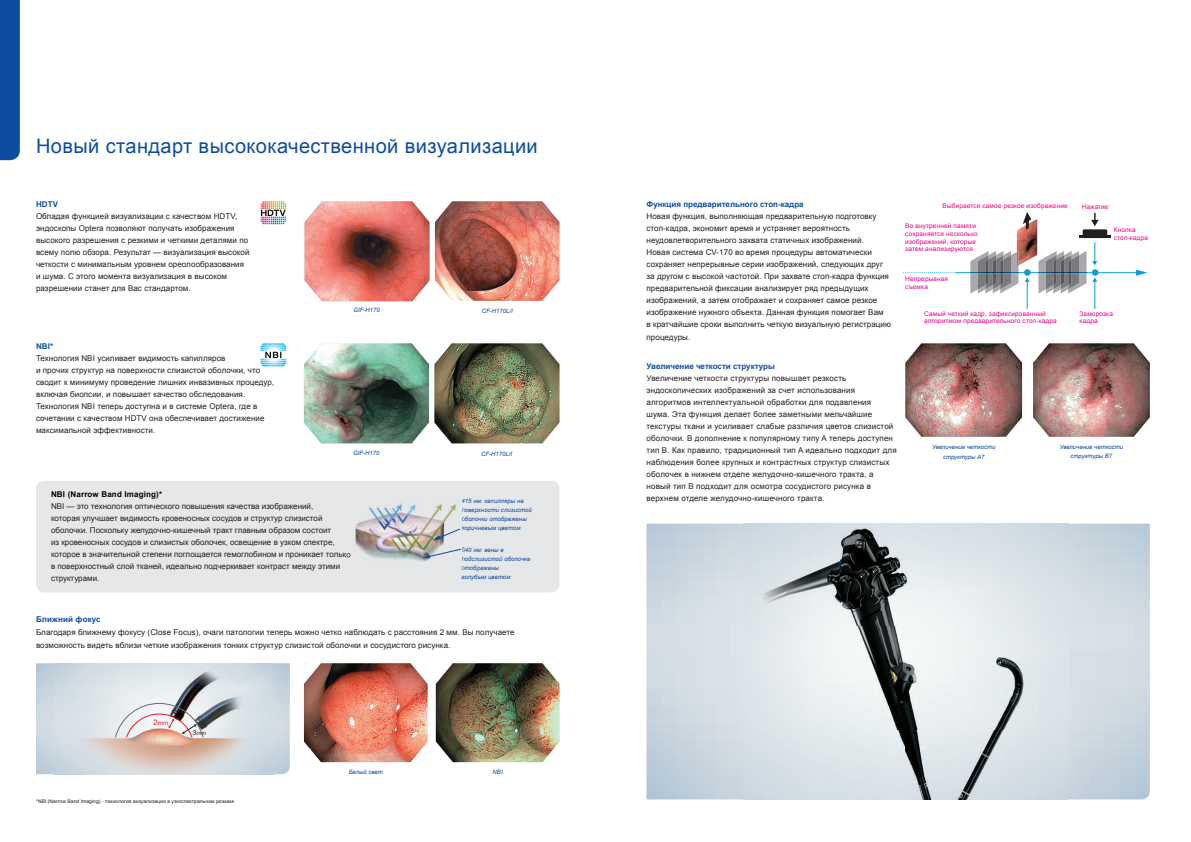
<style>
.page{position:relative;width:1191px;height:842px;background:#fff}
.page>*{position:absolute;margin:0;border:0;box-sizing:border-box;transform-origin:0 0}
.t1{font:20px "Arial";letter-spacing:.02em;color:#0d4da1}
.t2{font:8px/12px "Arial";letter-spacing:.01em;color:#231f20}
.t3{font:700 8px "Arial";color:#0d4da1}
.t4{font:700 8px "Arial";letter-spacing:.02em;color:#000}
.t5{font:700 8px "Arial";letter-spacing:.02em;color:#0d4da1}
.t6{font:6.5px/7.8px "Arial";letter-spacing:.02em;color:#ed028c}
.t7{font:6.2px "Helvetica Neue LT Std";color:#e21931}
.t8{font:italic 6px/9px "Arial";color:#0d4da1;text-align:center}
.t9{font:5.5px "Helvetica Neue LT Std";color:#231f20}
.t10{font:5px "Arial";letter-spacing:.01em;color:#231f20}
.s1{font-size:7.7px}
.s2{font-size:6.8px}
</style>
<div class="page">
<div style="left:0;top:0;width:20px;height:160px;background:#0d4da1"></div>
<svg style="left:261px;top:343px;width:26px;height:23px"></svg>
<img style="left:261px;top:201px;width:25px;height:21px">
<svg style="left:261px;top:210px;width:25px;height:6px"></svg>
<img style="left:304px;top:663px;width:123px;height:99px">
<img style="left:436px;top:663px;width:123px;height:99px">
<svg style="left:36px;top:663px;width:254px;height:111px;background:#d1d3d5"></svg>
<img style="left:304px;top:201px;width:125px;height:100px">
<img style="left:435px;top:201px;width:124px;height:100px">
<img style="left:304px;top:343px;width:125px;height:100px">
<img style="left:434px;top:343px;width:125px;height:100px">
<img style="left:905px;top:343px;width:117px;height:94px">
<img style="left:1033px;top:343px;width:116px;height:94px">
<hr style="left:955px;top:272px;width:184px;height:1px;background:#069edb">
<svg style="left:1136px;top:270px;width:11px;height:6px"></svg>
<svg style="left:903px;top:272px;width:52px;height:1px"></svg>
<svg style="left:1038px;top:251px;width:48px;height:42px;background:#9a9da0"></svg>
<svg style="left:1091px;top:269px;width:7px;height:7px"></svg>
<div style="left:1024px;top:269px;width:6px;height:7px;background:#069edb;border-radius:50%"></div>
<div style="left:1082px;top:229px;width:25px;height:9px;background:#231f20"></div>
<hr style="left:1079px;top:236px;width:31px;height:2px;background:#231f20">
<svg style="left:1092px;top:242px;width:5px;height:23px"></svg>
<svg style="left:1091px;top:213px;width:7px;height:13px"></svg>
<img style="left:1016px;top:219px;width:21px;height:46px">
<svg style="left:970px;top:251px;width:48px;height:42px;background:#9a9c9f"></svg>
<svg style="left:1022px;top:212px;width:9px;height:18px"></svg>
<svg style="left:1024px;top:277px;width:5px;height:32px"></svg>
<svg style="left:1092px;top:277px;width:5px;height:32px"></svg>
<div style="left:36px;top:481px;width:523px;height:111px;background:#e6e7e9;border-radius:9px"></div>
<img style="left:355px;top:504px;width:89px;height:58px">
<svg style="left:346px;top:553px;width:5px;height:5px"></svg>
<svg style="left:423px;top:547px;width:41px;height:23px"></svg>
<svg style="left:434px;top:501px;width:30px;height:40px"></svg>
<svg style="left:646px;top:524px;width:503px;height:275px;background:#cdd8e0"></svg>
<img style="left:743px;top:523px;width:326px;height:276px">
<h1 class="t1" style="left:36px;top:133px;width:503px">Новый стандарт высококачественной визуализации</h1>
<p class="t3" style="left:36px;top:199px;width:24px">HDTV</p>
<p class="t2" style="left:36px;top:210px;width:215px">Обладая функцией визуализации с качеством HDTV, эндоскопы Optera позволяют получать изображения высокого разрешения с резкими и четкими деталями по всему полю обзора. Результат — визуализация высокой четкости с минимальным уровнем ореолообразования и шума. С этого момента визуализация в высоком разрешении станет для Вас стандартом.</p>
<p class="t3" style="left:36px;top:341px;width:19px">NBI*</p>
<p class="t2" style="left:36px;top:352px;width:240px">Технология NBI усиливает видимость капилляров<br>и прочих структур на поверхности слизистой оболочки, что сводит к минимуму проведение лишних инвазивных процедур, включая биопсии, и повышает качество обследования.<br>Технология NBI теперь доступна и в системе Optera, где в сочетании с качеством HDTV она обеспечивает достижение максимальной эффективности.</p>
<p class="t8" style="left:353px;top:306px;width:28px">GIF-H170</p>
<p class="t8" style="left:481px;top:306px;width:33px">CF-H170L/I</p>
<p class="t8" style="left:353px;top:448px;width:28px">GIF-H170</p>
<p class="t8" style="left:481px;top:449px;width:33px">CF-H170L/I</p>
<p class="t4" style="left:51px;top:488px;width:113px">NBI (Narrow Band Imaging)*</p>
<p class="t2" style="left:51px;top:501px;width:301px">NBI — это технология оптического повышения качества изображений,<br>которая улучшает видимость кровеносных сосудов и структур слизистой оболочки. Поскольку желудочно-кишечный тракт главным образом состоит<br>из кровеносных сосудов и слизистых оболочек, освещение в узком спектре, которое в значительной степени поглощается гемоглобином и проникает только в поверхностный слой тканей, идеально подчеркивает контраст между этими структурами.</p>
<p class="t8" style="left:461px;top:496px;width:72px;text-align:left">415 нм: капилляры на поверхности слизистой оболочки отображены коричневым цветом</p>
<p class="t8" style="left:461px;top:545px;width:70px;text-align:left">540 нм: вены в подслизистой оболочке отображены<br>голубым цветом</p>
<p class="t5" style="left:36px;top:614px;width:66px">Ближний фокус</p>
<p class="t2" style="left:36px;top:626px;width:480px;line-height:13px">Благодаря ближнему фокусу (Close Focus), очаги патологии теперь можно четко наблюдать с расстояния 2 мм. Вы получаете возможность видеть вблизи четкие изображения тонких структур слизистой оболочки и сосудистого рисунка.</p>
<p class="t7" style="left:154px;top:719px;width:16px"><span class="s1">2</span>mm</p>
<p class="t9" style="left:193px;top:729px;width:15px"><span class="s2">3</span>mm</p>
<p class="t10" style="left:36px;top:798px;width:200px">*NBI (Narrow Band Imaging) - технология визуализации в узкоспектральном режиме</p>
<p class="t8" style="left:349px;top:767px;width:36px">Белый свет</p>
<p class="t8" style="left:492px;top:767px;width:12px">NBI</p>
<p class="t3" style="left:646px;top:199px;width:159px">Функция предварительного стоп-кадра</p>
<p class="t2" style="left:646px;top:210px;width:246px">Новая функция, выполняющая предварительную подготовку стоп-кадра, экономит время и устраняет вероятность неудовлетворительного захвата статичных изображений.<br>Новая система CV-170 во время процедуры автоматически сохраняет непрерывные серии изображений, следующих друг за другом с высокой частотой. При захвате стоп-кадра функция предварительной фиксации анализирует ряд предыдущих изображений, а затем отображает и сохраняет самое резкое изображение нужного объекта. Данная функция помогает Вам<br>в кратчайшие сроки выполнить четкую визуальную регистрацию</p>
<p class="t2" style="left:646px;top:331px;width:45px">процедуры.</p>
<p class="t3" style="left:646px;top:360px;width:130px">Увеличение четкости структуры</p>
<p class="t2" style="left:646px;top:372px;width:252px">Увеличение четкости структуры повышает резкость эндоскопических изображений за счет использования алгоритмов интеллектуальной обработки для подавления<br>шума. Эта функция делает более заметными мельчайшие текстуры ткани и усиливает слабые различия цветов слизистой оболочки. В дополнение к популярному типу A теперь доступен тип B. Как правило, традиционный тип A идеально подходит для наблюдения более крупных и контрастных структур слизистых оболочек в нижнем отделе желудочно-кишечного тракта, а новый тип B подходит для осмотра сосудистого рисунка в верхнем отделе желудочно-кишечного тракта.</p>
<p class="t6" style="left:942px;top:202px;width:127px">Выбирается самое резкое изображение</p>
<p class="t6" style="left:1081px;top:202px;width:28px">Нажатие</p>
<p class="t6" style="left:905px;top:222px;width:74px">Во внутренней памяти сохраняется несколько изображений, которые затем анализируются</p>
<p class="t6" style="left:905px;top:275px;width:44px">Непрерывная съемка</p>
<p class="t6" style="left:924px;top:310px;width:134px">Самый четкий кадр, зафиксированный алгоритмом предварительного стоп-кадра</p>
<p class="t6" style="left:1113px;top:226px;width:36px">Кнопка стоп-кадра</p>
<p class="t6" style="left:1079px;top:309px;width:35px">Заморозка кадра</p>
<p class="t8" style="left:932px;top:442px;width:65px;line-height:10px">Увеличение четкости структуры A7</p>
<p class="t8" style="left:1059px;top:442px;width:65px">Увеличение четкости структуры B7</p>
</div>
